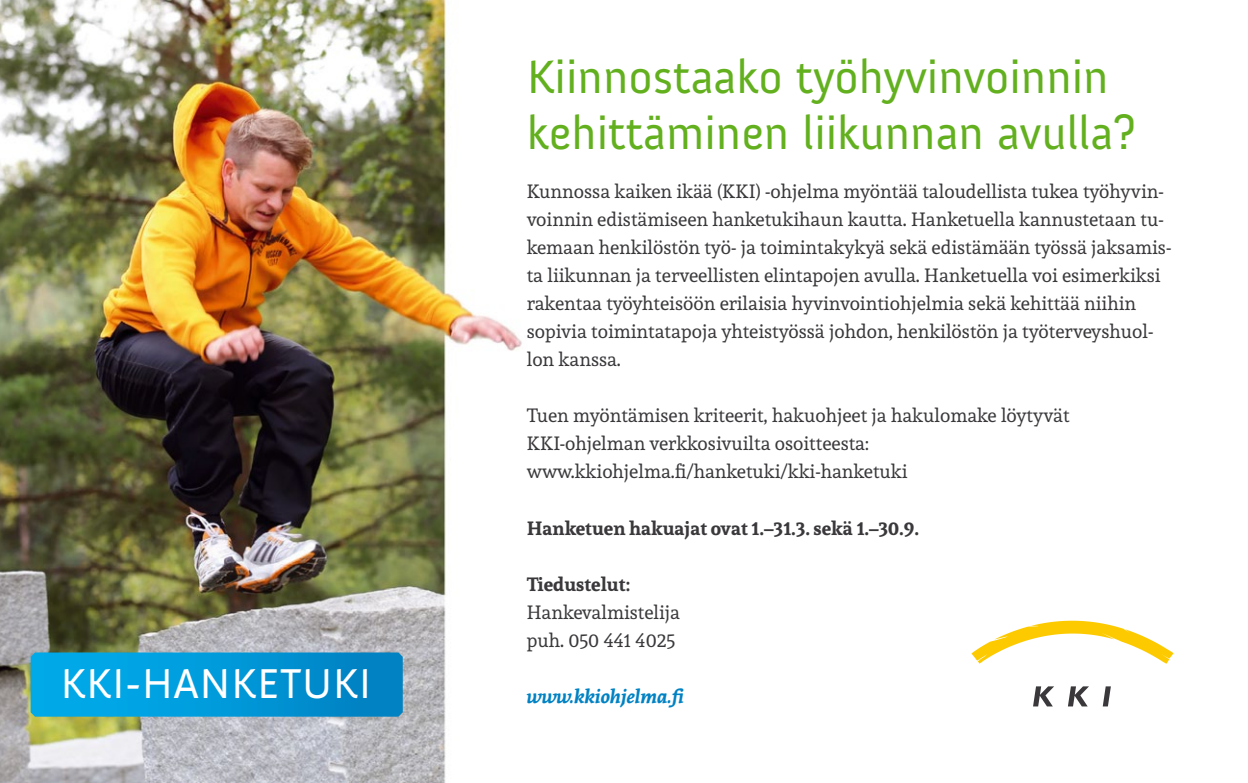
<style>
.page{position:relative;width:1248px;height:783px;background:#fff}
.page>*{position:absolute;margin:0;border:0;box-sizing:border-box;transform-origin:0 0}
.Otsikko_1{font:47.8px/56.4px "Anivers";color:#63b01f}
.t1{font:42.6px "Anivers";letter-spacing:.025em;color:#fff}
.leipis{font:19px/28px "Andada";color:#3a383b}
.leipis-2{font:700 19px "Andada";color:#3a383b}
.leipis-3{font:italic 700 19px "Andada";color:#0082c3}
</style>
<div class="page">
<img style="left:0;top:0;width:522px;height:782px">
<svg style="left:31px;top:652px;width:372px;height:64px;background:#0198d7"></svg>
<svg style="left:1033px;top:686px;width:21px;height:20px"></svg>
<svg style="left:1068px;top:686px;width:20px;height:20px"></svg>
<svg style="left:1102px;top:686px;width:8px;height:20px"></svg>
<svg style="left:971px;top:620px;width:202px;height:43px"></svg>
<p class="t1" style="left:61px;top:659px;width:312px">KKI-HANKETUKI</p>
<p class="Otsikko_1" style="left:526px;top:49px;width:611px">Kiinnostaako työhyvinvoinnin kehittäminen liikunnan avulla?</p>
<p class="leipis" style="left:526px;top:177px;width:646px">Kunnossa kaiken ikää (KKI) -ohjelma myöntää taloudellista tukea työhyvin&shy;voinnin edistämiseen hanketukihaun kautta. Hanketuella kannustetaan tu&shy;kemaan henkilöstön työ- ja toimintakykyä sekä edistämään työssä jaksamis&shy;ta liikunnan ja terveellisten elintapojen avulla. Hanketuella voi esimerkiksi rakentaa työyhteisöön erilaisia hyvinvointiohjelmia sekä kehittää niihin sopivia toimintatapoja yhteistyössä johdon, henkilöstön ja työterveyshuol&shy;lon kanssa.</p>
<p class="leipis" style="left:526px;top:401px;width:544px">Tuen myöntämisen kriteerit, hakuohjeet ja hakulomake löytyvät<br>KKI-ohjelman verkkosivuilta osoitteesta:</p>
<p class="leipis" style="left:526px;top:457px;width:382px">www.kkiohjelma.fi/hanketuki/kki-hanketuki</p>
<p class="leipis-2" style="left:526px;top:515px;width:394px">Hanketuen hakuajat ovat 1.–31.3. sekä 1.–30.9.</p>
<p class="leipis-2" style="left:526px;top:571px;width:105px">Tiedustelut:</p>
<p class="leipis" style="left:526px;top:597px;width:155px">Hankevalmistelija</p>
<p class="leipis" style="left:526px;top:625px;width:150px">puh. 050 441 4025</p>
<p class="leipis-3" style="left:526px;top:683px;width:162px">www.kkiohjelma.fi</p>
</div>
